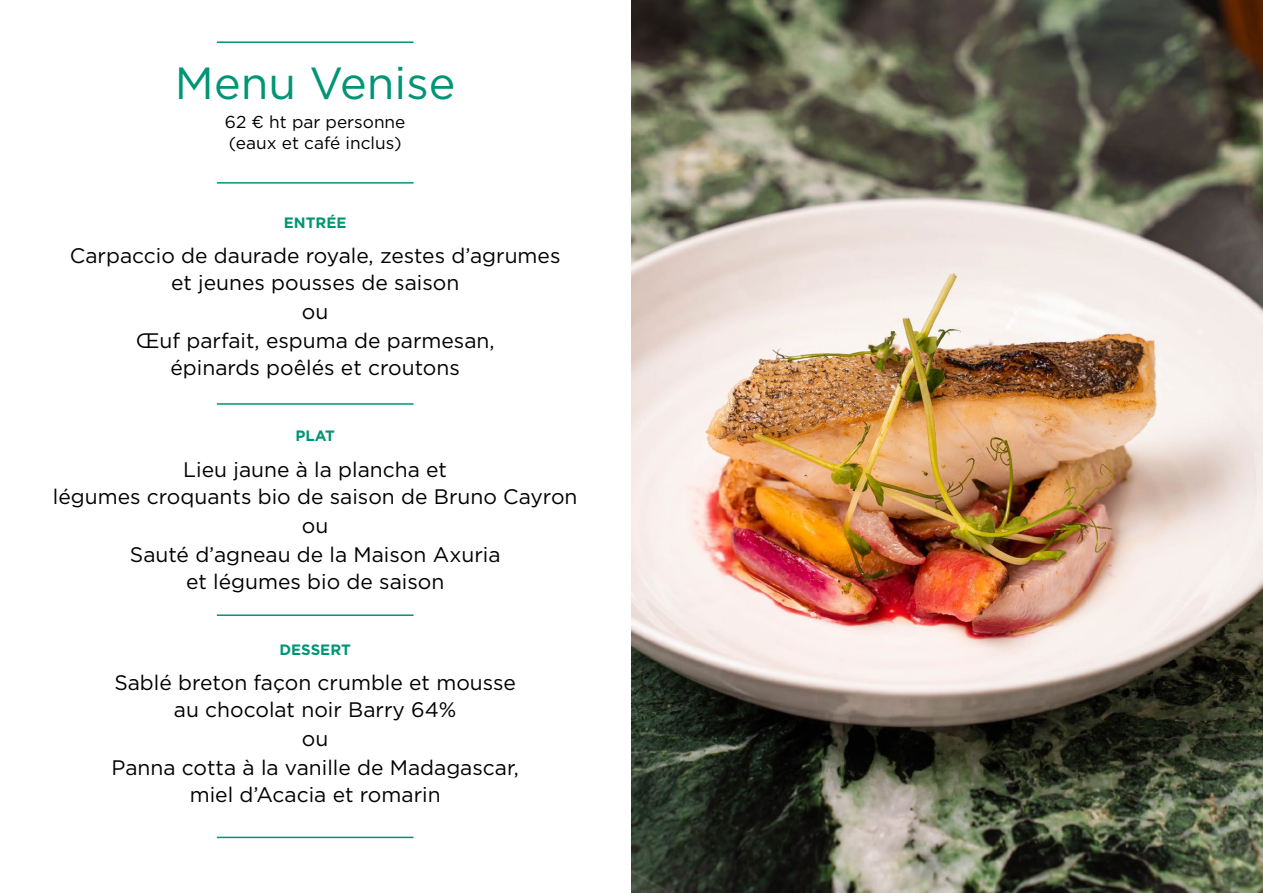
<style>
.page{position:relative;width:1263px;height:893px;background:#fff}
.page>*{position:absolute;margin:0;border:0;box-sizing:border-box;transform-origin:0 0}
.t1{font:45px "Gotham";color:#009574}
.t2{font:21px/27px "Gotham";color:#000;text-align:center}
.t3{font:17.25px/21px "Gotham";color:#000}
.t4{font:700 15px "Gotham";color:#009574}
</style>
<div class="page">
<hr style="left:217px;top:182px;width:197px;height:2px;background:#009574">
<hr style="left:217px;top:403px;width:197px;height:2px;background:#009574">
<hr style="left:217px;top:614px;width:197px;height:2px;background:#009574">
<hr style="left:217px;top:837px;width:197px;height:1px;background:#009574">
<hr style="left:217px;top:41px;width:197px;height:2px;background:#009574">
<img style="left:631px;top:0;width:632px;height:893px">
<h1 class="t1" style="left:175px;top:54px;width:282px">Menu Venise</h1>
<p class="t3" style="left:225px;top:111px;width:182px">62 € ht par personne (eaux et café inclus)</p>
<p class="t4" style="left:284px;top:212px;width:64px">ENTRÉE</p>
<p class="t2" style="left:70px;top:242px;width:492px">Carpaccio de daurade royale, zestes d’agrumes et jeunes pousses de saison</p>
<p class="t2" style="left:136px;top:297px;width:360px;line-height:29.1px">ou<br>Œuf parfait, espuma de parmesan,</p>
<p class="t2" style="left:171px;top:354px;width:291px">épinards poêlés et croutons</p>
<p class="t4" style="left:295px;top:426px;width:41px">PLAT</p>
<p class="t2" style="left:53px;top:455px;width:526px">Lieu jaune à la plancha et<br>légumes croquants bio de saison de Bruno Cayron</p>
<p class="t2" style="left:130px;top:510px;width:372px;line-height:29.1px">ou<br>Sauté d’agneau de la Maison Axuria</p>
<p class="t2" style="left:186px;top:567px;width:260px">et légumes bio de saison</p>
<p class="t4" style="left:279px;top:639px;width:73px">DESSERT</p>
<p class="t2" style="left:114px;top:669px;width:403px">Sablé breton façon crumble et mousse au chocolat noir Barry 64%</p>
<p class="t2" style="left:112px;top:724px;width:409px;line-height:29.1px">ou<br>Panna cotta à la vanille de Madagascar,</p>
<p class="t2" style="left:190px;top:781px;width:252px">miel d’Acacia et romarin</p>
</div>
